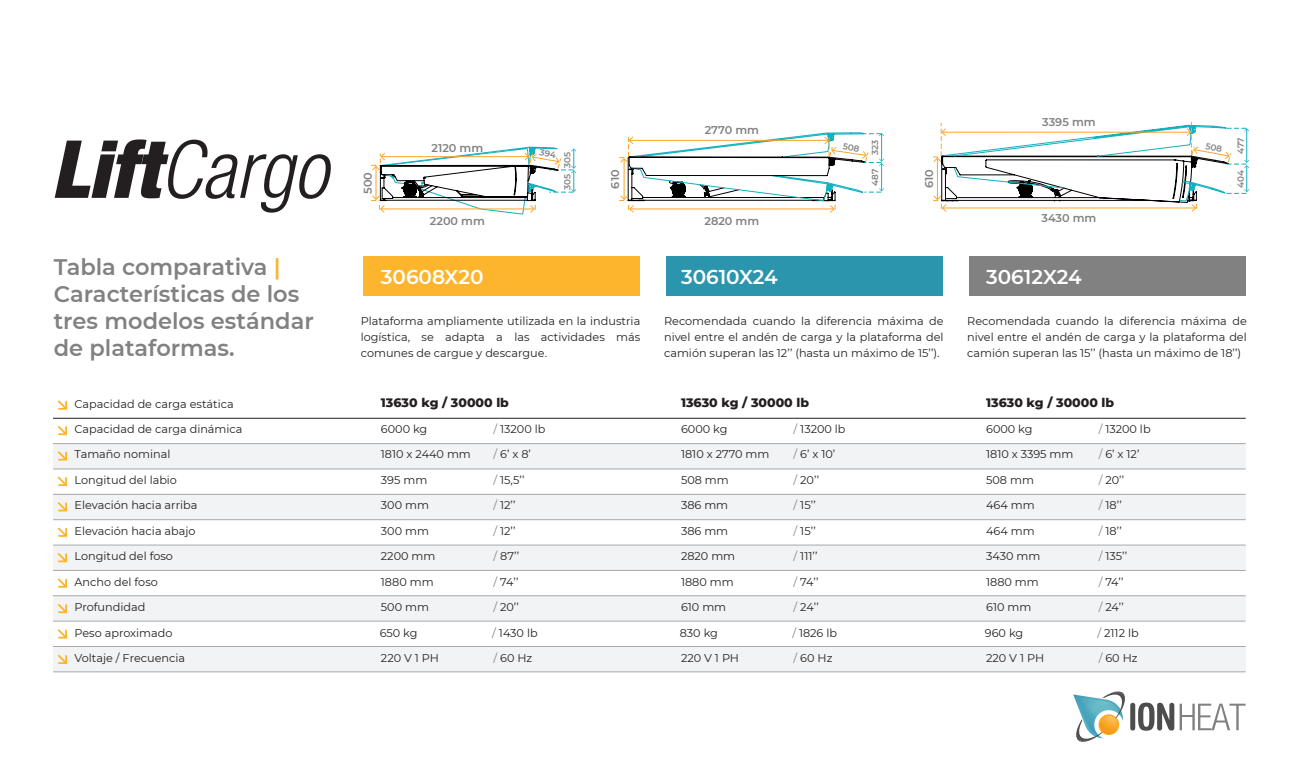
<style>
.page{position:relative;width:1300px;height:765px;background:#fff}
.page>*{position:absolute;margin:0;border:0;box-sizing:border-box;transform-origin:0 0}
.t1{font:600 22.5px/27px "Montserrat";color:#808180}
.t2{font:600 20px "Montserrat";color:#fff}
.t3{font:800 12.5px "Montserrat";color:#231f20}
.t4{font:11.25px/16.2px "Montserrat";color:#231f20;text-align:justify}
.t5{font:600 11.25px "Montserrat";color:#808180}
.t6{font:600 8.75px "Montserrat";color:#808180}
.s1{color:#fcb52d}
.s2{color:#808180}
</style>
<div class="page">
<div style="left:53px;top:444px;width:1192px;height:25px;background:#f2f3f4"></div>
<div style="left:53px;top:494px;width:1192px;height:26px;background:#f2f3f4"></div>
<div style="left:53px;top:545px;width:1192px;height:25px;background:#f2f3f4"></div>
<div style="left:53px;top:596px;width:1192px;height:25px;background:#f2f3f4"></div>
<div style="left:53px;top:646px;width:1192px;height:26px;background:#f2f3f4"></div>
<hr style="left:53px;top:418px;width:1192px;height:1px;background:#231f20">
<hr style="left:53px;top:443px;width:1192px;height:1px;background:#a8a9ad">
<hr style="left:53px;top:469px;width:1192px;height:1px;background:#a8a9ad">
<hr style="left:53px;top:494px;width:1192px;height:1px;background:#a8a9ad">
<hr style="left:53px;top:519px;width:1192px;height:1px;background:#a8a9ad">
<hr style="left:53px;top:545px;width:1192px;height:1px;background:#a8a9ad">
<hr style="left:53px;top:570px;width:1192px;height:1px;background:#a8a9ad">
<hr style="left:53px;top:595px;width:1192px;height:1px;background:#a8a9ad">
<hr style="left:53px;top:621px;width:1192px;height:1px;background:#a8a9ad">
<hr style="left:53px;top:646px;width:1192px;height:1px;background:#a8a9ad">
<hr style="left:53px;top:672px;width:1192px;height:1px;background:#a8a9ad">
<div style="left:363px;top:256px;width:277px;height:39px;background:#fcb52d"></div>
<div style="left:968px;top:256px;width:277px;height:39px;background:#808180"></div>
<div style="left:666px;top:256px;width:276px;height:39px;background:#2c95ae"></div>
<svg style="left:58px;top:655px;width:9px;height:9px"></svg>
<svg style="left:58px;top:400px;width:9px;height:10px"></svg>
<svg style="left:58px;top:426px;width:9px;height:9px"></svg>
<svg style="left:58px;top:451px;width:9px;height:10px"></svg>
<svg style="left:58px;top:477px;width:9px;height:9px"></svg>
<svg style="left:58px;top:502px;width:9px;height:9px"></svg>
<svg style="left:58px;top:527px;width:9px;height:10px"></svg>
<svg style="left:58px;top:553px;width:9px;height:9px"></svg>
<svg style="left:58px;top:578px;width:9px;height:10px"></svg>
<svg style="left:58px;top:604px;width:9px;height:9px"></svg>
<svg style="left:58px;top:629px;width:9px;height:10px"></svg>
<svg style="left:55px;top:139px;width:276px;height:74px"></svg>
<svg style="left:1073px;top:691px;width:52px;height:51px"></svg>
<div style="left:1130px;top:703px;width:5px;height:28px;background:#4d4d4d;border-radius:3px"></div>
<svg style="left:1138px;top:703px;width:107px;height:28px"></svg>
<svg style="left:371px;top:146px;width:205px;height:69px"></svg>
<svg style="left:619px;top:132px;width:265px;height:81px"></svg>
<svg style="left:933px;top:122px;width:316px;height:90px"></svg>
<p class="t5" style="left:360px;top:194px;width:23px;rotate:-90deg">500</p>
<p class="t5" style="left:431px;top:140px;width:53px">2120 mm</p>
<p class="t5" style="left:430px;top:213px;width:56px">2200 mm</p>
<p class="t6" style="left:561px;top:168px;width:18px;rotate:-90deg">305</p>
<p class="t6" style="left:561px;top:190px;width:18px;rotate:-90deg">305</p>
<p class="t5" style="left:607px;top:189px;width:20px;rotate:-90deg">610</p>
<p class="t5" style="left:704px;top:122px;width:56px">2770 mm</p>
<p class="t5" style="left:704px;top:213px;width:56px">2820 mm</p>
<p class="t6" style="left:869px;top:155px;width:17px;rotate:-90deg">323</p>
<p class="t6" style="left:869px;top:186px;width:19px;rotate:-90deg">487</p>
<p class="t5" style="left:921px;top:188px;width:20px;rotate:-90deg">610</p>
<p class="t5" style="left:1042px;top:114px;width:55px">3395 mm</p>
<p class="t5" style="left:1041px;top:210px;width:56px">3430 mm</p>
<p class="t6" style="left:1234px;top:154px;width:18px;rotate:-90deg">477</p>
<p class="t6" style="left:1234px;top:188px;width:19px;rotate:-90deg">404</p>
<h1 class="t1" style="left:54px;top:253px;width:262px">Tabla comparativa <span class="s1">|<br></span>Características de los tres modelos estándar de plataformas.</h1>
<p class="t4" style="left:75px;top:395px;width:161px">Capacidad de carga estática</p>
<p class="t4" style="left:75px;top:420px;width:169px">Capacidad de carga dinámica</p>
<p class="t4" style="left:75px;top:446px;width:97px">Tamaño nominal</p>
<p class="t4" style="left:75px;top:471px;width:104px">Longitud del labio</p>
<p class="t4" style="left:75px;top:497px;width:124px">Elevación hacia arriba</p>
<p class="t4" style="left:75px;top:522px;width:123px">Elevación hacia abajo</p>
<p class="t4" style="left:75px;top:548px;width:100px">Longitud del foso</p>
<p class="t4" style="left:75px;top:573px;width:85px">Ancho del foso</p>
<p class="t4" style="left:75px;top:599px;width:72px">Profundidad</p>
<p class="t4" style="left:381px;top:599px;width:50px">500 mm</p>
<p class="t4" style="left:493px;top:599px;width:27px"><span class="s2">/</span> 20’’</p>
<p class="t4" style="left:681px;top:599px;width:47px">610 mm</p>
<p class="t4" style="left:793px;top:599px;width:27px"><span class="s2">/</span> 24’’</p>
<p class="t4" style="left:986px;top:599px;width:47px">610 mm</p>
<p class="t4" style="left:1098px;top:599px;width:27px"><span class="s2">/</span> 24’’</p>
<p class="t4" style="left:75px;top:624px;width:100px">Peso aproximado</p>
<h2 class="t2" style="left:381px;top:263px;width:104px">30608X20</h2>
<h2 class="t2" style="left:681px;top:263px;width:98px">30610X24</h2>
<p class="t4" style="left:361px;top:312px;width:281px">Plataforma ampliamente utilizada en la industria logística, se adapta a las actividades más comunes de cargue y descargue.</p>
<p class="t4" style="left:664px;top:312px;width:281px">Recomendada cuando la diferencia máxima de nivel entre el andén de carga y la plataforma del camión superan las 12’’ (hasta un máximo de 15’’).</p>
<p class="t4" style="left:967px;top:312px;width:281px">Recomendada cuando la diferencia máxima de nivel entre el andén de carga y la plataforma del camión superan las 15’’ (hasta un máximo de 18’’)</p>
<h2 class="t2" style="left:986px;top:263px;width:97px">30612X24</h2>
<p class="t3" style="left:381px;top:394px;width:130px">13630 kg / 30000 lb</p>
<p class="t3" style="left:681px;top:394px;width:130px">13630 kg / 30000 lb</p>
<p class="t3" style="left:986px;top:394px;width:130px">13630 kg / 30000 lb</p>
<p class="t4" style="left:381px;top:420px;width:48px">6000 kg</p>
<p class="t4" style="left:493px;top:420px;width:53px"><span class="s2">/</span> 13200 lb</p>
<p class="t4" style="left:381px;top:446px;width:91px">1810 x 2440 mm</p>
<p class="t4" style="left:493px;top:446px;width:39px"><span class="s2">/</span> 6’ x 8’</p>
<p class="t4" style="left:381px;top:471px;width:48px">395 mm</p>
<p class="t4" style="left:493px;top:471px;width:32px"><span class="s2">/</span> 15,5’’</p>
<p class="t4" style="left:381px;top:497px;width:50px">300 mm</p>
<p class="t4" style="left:493px;top:497px;width:24px"><span class="s2">/</span> 12’’</p>
<p class="t4" style="left:681px;top:420px;width:48px">6000 kg</p>
<p class="t4" style="left:793px;top:420px;width:53px"><span class="s2">/</span> 13200 lb</p>
<p class="t4" style="left:681px;top:446px;width:90px">1810 x 2770 mm</p>
<p class="t4" style="left:793px;top:446px;width:43px"><span class="s2">/</span> 6’ x 10’</p>
<p class="t4" style="left:681px;top:471px;width:49px">508 mm</p>
<p class="t4" style="left:793px;top:471px;width:27px"><span class="s2">/</span> 20’’</p>
<p class="t4" style="left:681px;top:497px;width:49px">386 mm</p>
<p class="t4" style="left:793px;top:497px;width:24px"><span class="s2">/</span> 15’’</p>
<p class="t4" style="left:986px;top:420px;width:48px">6000 kg</p>
<p class="t4" style="left:1098px;top:420px;width:53px"><span class="s2">/</span> 13200 lb</p>
<p class="t4" style="left:986px;top:446px;width:89px">1810 x 3395 mm</p>
<p class="t4" style="left:1098px;top:446px;width:42px"><span class="s2">/</span> 6’ x 12’</p>
<p class="t4" style="left:986px;top:471px;width:49px">508 mm</p>
<p class="t4" style="left:1098px;top:471px;width:27px"><span class="s2">/</span> 20’’</p>
<p class="t4" style="left:986px;top:497px;width:50px">464 mm</p>
<p class="t4" style="left:1098px;top:497px;width:25px"><span class="s2">/</span> 18’’</p>
<p class="t4" style="left:381px;top:522px;width:50px">300 mm</p>
<p class="t4" style="left:493px;top:522px;width:24px"><span class="s2">/</span> 12’’</p>
<p class="t4" style="left:381px;top:548px;width:56px">2200 mm</p>
<p class="t4" style="left:493px;top:548px;width:27px"><span class="s2">/</span> 87’’</p>
<p class="t4" style="left:681px;top:522px;width:49px">386 mm</p>
<p class="t4" style="left:793px;top:522px;width:24px"><span class="s2">/</span> 15’’</p>
<p class="t4" style="left:681px;top:548px;width:56px">2820 mm</p>
<p class="t4" style="left:793px;top:548px;width:25px"><span class="s2">/</span> 111’’</p>
<p class="t4" style="left:986px;top:522px;width:50px">464 mm</p>
<p class="t4" style="left:1098px;top:522px;width:25px"><span class="s2">/</span> 18’’</p>
<p class="t4" style="left:986px;top:548px;width:56px">3430 mm</p>
<p class="t4" style="left:1098px;top:548px;width:30px"><span class="s2">/</span> 135’’</p>
<p class="t4" style="left:381px;top:573px;width:54px">1880 mm</p>
<p class="t4" style="left:493px;top:573px;width:26px"><span class="s2">/</span> 74’’</p>
<p class="t4" style="left:681px;top:573px;width:54px">1880 mm</p>
<p class="t4" style="left:793px;top:573px;width:26px"><span class="s2">/</span> 74’’</p>
<p class="t4" style="left:986px;top:573px;width:54px">1880 mm</p>
<p class="t4" style="left:1098px;top:573px;width:26px"><span class="s2">/</span> 74’’</p>
<p class="t4" style="left:380px;top:624px;width:39px">650 kg</p>
<p class="t4" style="left:492px;top:624px;width:47px"><span class="s2">/</span> 1430 lb</p>
<p class="t4" style="left:381px;top:650px;width:60px">220 V 1 PH</p>
<p class="t4" style="left:493px;top:650px;width:40px"><span class="s2">/</span> 60 Hz</p>
<p class="t4" style="left:680px;top:624px;width:40px">830 kg</p>
<p class="t4" style="left:792px;top:624px;width:46px"><span class="s2">/</span> 1826 lb</p>
<p class="t4" style="left:681px;top:650px;width:60px">220 V 1 PH</p>
<p class="t4" style="left:793px;top:650px;width:40px"><span class="s2">/</span> 60 Hz</p>
<p class="t4" style="left:985px;top:624px;width:40px">960 kg</p>
<p class="t4" style="left:1097px;top:624px;width:43px"><span class="s2">/</span> 2112 lb</p>
<p class="t4" style="left:986px;top:650px;width:60px">220 V 1 PH</p>
<p class="t4" style="left:1098px;top:650px;width:40px"><span class="s2">/</span> 60 Hz</p>
<p class="t4" style="left:75px;top:650px;width:112px">Voltaje / Frecuencia</p>
</div>
